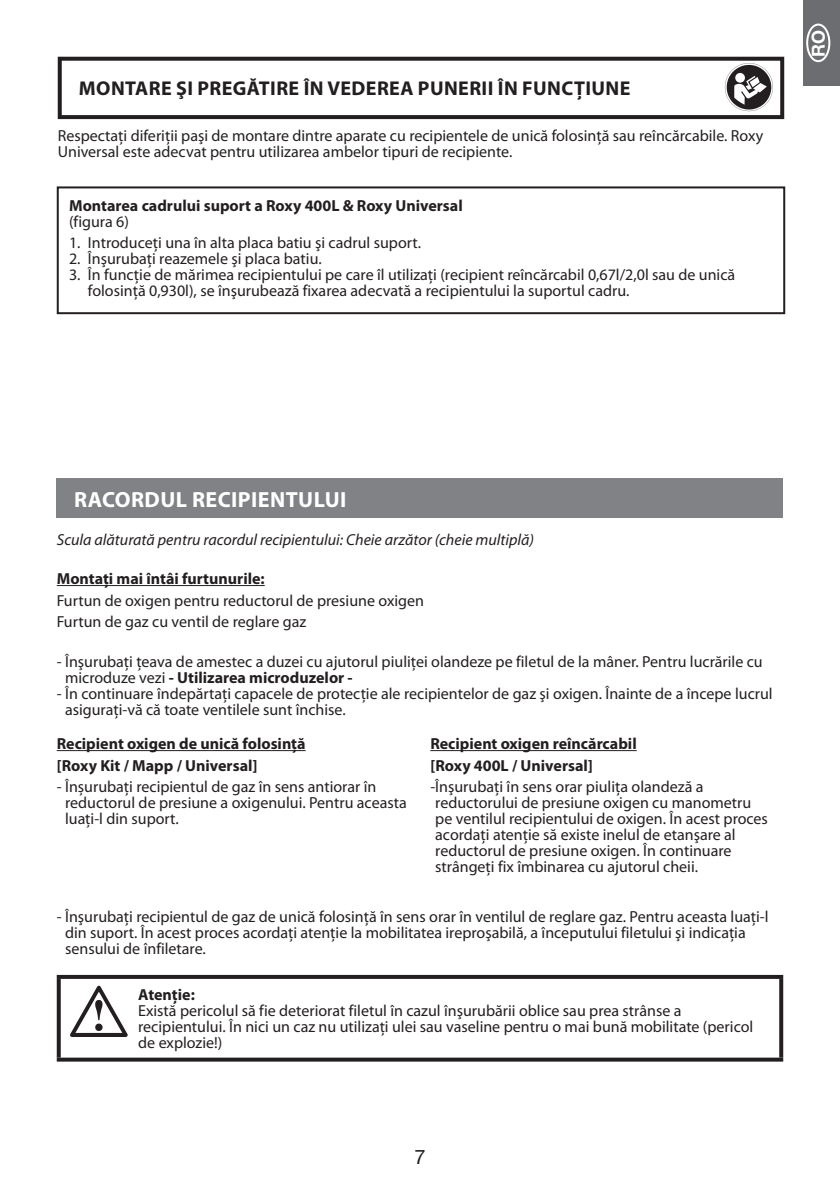
<style>
.page{position:relative;width:840px;height:1191px;background:#fff}
.page>*{position:absolute;margin:0;border:0;box-sizing:border-box;transform-origin:0 0}
.t1{font:700 22px "Myriad Pro";letter-spacing:.02em;color:#fff}
.t2{font:700 20px "Myriad Pro";letter-spacing:.02em;color:#231f20}
.t3{font:20px "Helvetica Neue";color:#231f20}
.t4{font:700 18px "Helvetica Neue";color:#fff}
.t5{font:16px/16px "Myriad Pro";color:#231f20}
.t6{font:700 16px/21.6px "Myriad Pro";color:#231f20}
.t7{font:italic 16px "Myriad Pro";color:#231f20}
.s1{font-weight:700}
</style>
<div class="page">
<div style="left:802px;top:0;width:37px;height:85px;background:#6c6d70"></div>
<div style="left:805px;top:24px;width:24px;height:38px;border:2px solid #fff;border-radius:50%"></div>
<div style="left:58px;top:57px;width:725px;height:62px;border:4px solid #231f20"></div>
<svg style="left:724px;top:63px;width:48px;height:48px"></svg>
<div style="left:57px;top:186px;width:727px;height:128px;border:2px solid #231f20"></div>
<div style="left:57px;top:478px;width:725px;height:39px;background:#808285"></div>
<hr style="left:57px;top:585px;width:207px;height:1px;background:#231f20">
<hr style="left:57px;top:750px;width:248px;height:1px;background:#231f20">
<hr style="left:430px;top:750px;width:206px;height:1px;background:#231f20">
<svg style="left:57px;top:975px;width:725px;height:4px;background:#272324"></svg>
<svg style="left:57px;top:979px;width:4px;height:78px"></svg>
<svg style="left:779px;top:979px;width:3px;height:78px"></svg>
<svg style="left:57px;top:1057px;width:725px;height:4px;background:#454142"></svg>
<img style="left:70px;top:985px;width:57px;height:52px">
<p class="t2" style="left:79px;top:75px;width:552px">Montare şi pregătire în vederea pu nerii în fu ncţiu ne</p>
<p class="t5" style="left:58px;top:128px;width:706px">Respectaţi diferiţii paşi de montare dintre aparate cu recipientele de unică folosinţă sau reîncărcabile. Roxy<br>Universal este adecvat pentru utilizarea ambelor tipuri de recipiente.</p>
<p class="t6" style="left:69px;top:194px;width:395px">Montarea cadrului suport a Roxy 400L &amp; Roxy Universal</p>
<p class="t5" style="left:69px;top:213px;width:61px">(figura 6)</p>
<p class="t5" style="left:69px;top:235px;width:353px">1. Introduceţi una în alta placa batiu şi cadrul suport.</p>
<p class="t5" style="left:69px;top:251px;width:254px">2. Înşurubaţi reazemele şi placa batiu.</p>
<p class="t5" style="left:88px;top:267px;width:648px;text-indent:-19px">3. În funcţie de mărimea recipientului pe care îl utilizaţi (recipient reîncărcabil 0,67l/2,0l sau de unică folosinţă 0,930l), se înşurubează fixarea adecvată a recipientului la suportul cadru.</p>
<p class="t4" style="left:806px;top:56px;width:28px;rotate:-90deg">RO</p>
<h1 class="t1" style="left:74px;top:485px;width:225px">Racordul recipi entului</h1>
<p class="t7" style="left:57px;top:529px;width:478px">Scula alăturată pentru racordul recipientului: Cheie arzător (cheie multiplă)</p>
<p class="t6" style="left:57px;top:567px;width:209px">Montaţi mai întâi furtunurile:</p>
<p class="t5" style="left:57px;top:589px;width:368px;line-height:21.6px">Furtun de oxigen pentru reductorul de presiune oxigen<br>Furtun de gaz cu ventil de reglare gaz</p>
<p class="t5" style="left:65px;top:653px;width:698px;text-indent:-8px">- Înşurubaţi ţeava de amestec a duzei cu ajutorul piuliţei olandeze pe filetul de la mâner. Pentru lucrările cu microduze vezi <span class="s1">- Utilizarea microduzelor -</span></p>
<p class="t5" style="left:65px;top:685px;width:708px;text-indent:-8px">- În continuare îndepărtaţi capacele de protecţie ale recipientelor de gaz şi oxigen. Înainte de a începe lucrul asiguraţi-vă că toate ventilele sunt închise.</p>
<p class="t6" style="left:57px;top:732px;width:250px">Recipient oxigen de unică folosință [Roxy Kit / Mapp / Universal]</p>
<p class="t5" style="left:65px;top:778px;width:343px;text-indent:-8px">- Înșurubați recipientul de gaz în sens antiorar în reductorul de presiune a oxigenului. Pentru aceasta luaţi-l din suport.</p>
<p class="t6" style="left:430px;top:732px;width:208px">Recipient oxigen reîncărcabil [Roxy 400L / Universal]</p>
<p class="t5" style="left:435px;top:778px;width:334px;text-indent:-5px">-Înşurubaţi în sens orar piuliţa olandeză a reductorului de presiune oxigen cu manometru pe ventilul recipientului de oxigen. În acest proces acordaţi atenţie să existe inelul de etanşare al reductorul de presiune oxigen. În continuare strângeţi fix îmbinarea cu ajutorul cheii.</p>
<p class="t5" style="left:65px;top:908px;width:704px;text-indent:-8px">- Înşurubaţi recipientul de gaz de unică folosinţă în sens orar în ventilul de reglare gaz. Pentru aceasta luaţi-l din suport. În acest proces acordaţi atenţie la mobilitatea ireproşabilă, a începutului filetului şi indicaţia sensului de înfiletare.</p>
<p class="t6" style="left:138px;top:983px;width:58px">Atenţie:</p>
<p class="t5" style="left:138px;top:1002px;width:616px">Există pericolul să fie deteriorat filetul în cazul înşurubării oblice sau prea strânse a recipientului. În nici un caz nu utilizaţi ulei sau vaseline pentru o mai bună mobilitate (pericol de explozie!)</p>
<p class="t3" style="left:414px;top:1144px;width:13px">7</p>
</div>
